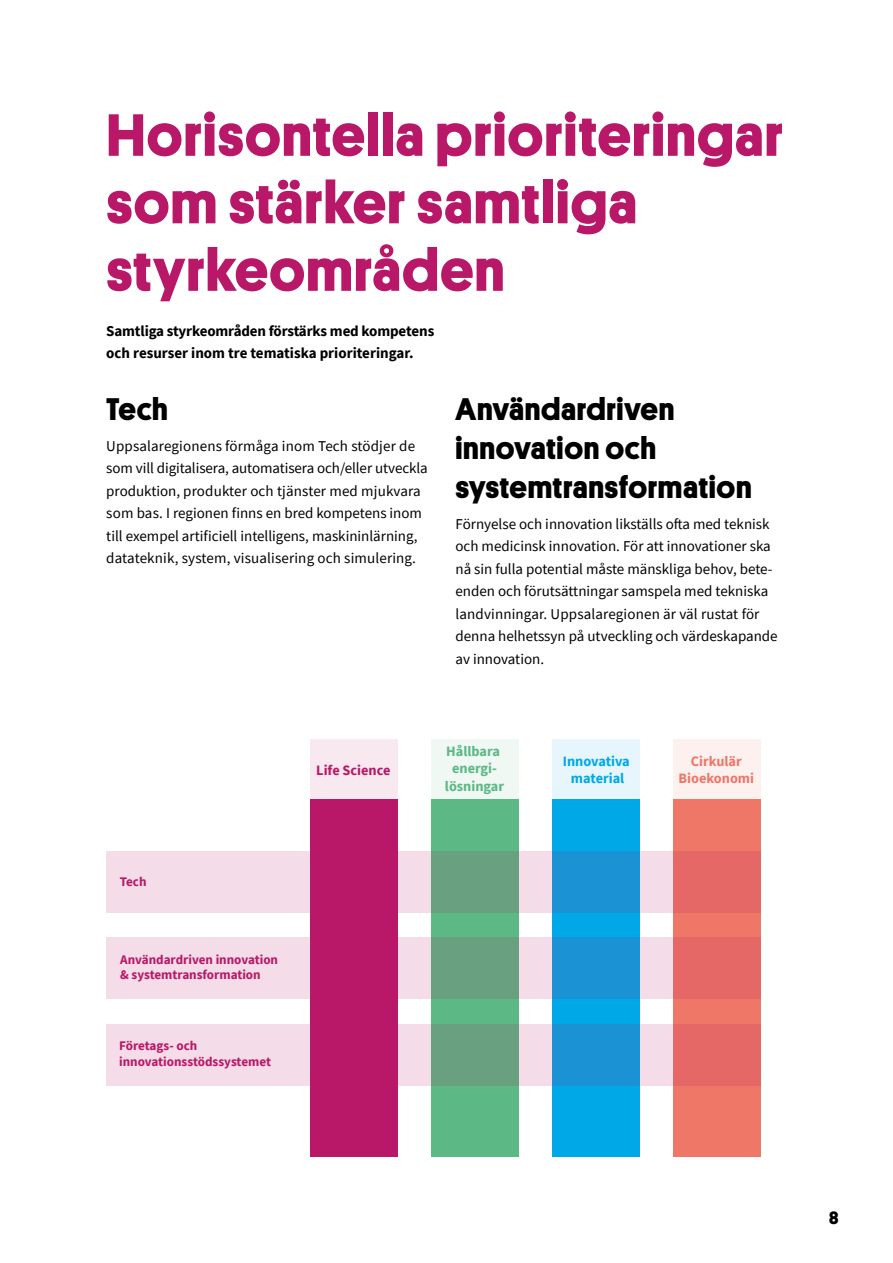
<style>
.page{position:relative;width:893px;height:1263px;background:#fff}
.page>*{position:absolute;margin:0;border:0;box-sizing:border-box;transform-origin:0 0}
.bröd{font:700 60px/67.5px "Platform";letter-spacing:.02em;color:#b81867}
.R2{font:700 31.5px/39px "Platform";letter-spacing:.02em;color:#000}
.t1{font:700 18px "Platform";color:#000}
.bröd-2{font:15px/22.5px "Source Sans Pro";color:#000}
.bröd-3{font:700 15px/22.5px "Source Sans Pro";letter-spacing:-.01em;color:#000}
.t2{font:700 14.25px/17.1px "Source Sans Pro";color:#5cb885;text-align:center}
.t3{font:700 14.25px/17.1px "Source Sans Pro";color:#00a8e7;text-align:center}
.t4{font:700 14.25px/17.1px "Source Sans Pro";color:#ee7767;text-align:center}
.t5{font:700 14.25px "Source Sans Pro";color:#b81867}
.t6{font:700 13.05px/15.8px "Source Sans Pro";color:#b81867}
</style>
<div class="page">
<div style="left:310px;top:799px;width:88px;height:358px;background:#b81867"></div>
<div style="left:310px;top:739px;width:88px;height:61px;background:#f8e8f0"></div>
<div style="left:431px;top:739px;width:88px;height:61px;background:#eff8f3"></div>
<div style="left:552px;top:739px;width:88px;height:61px;background:#e6f6fc"></div>
<div style="left:673px;top:739px;width:88px;height:61px;background:#fdf1f0"></div>
<div style="left:431px;top:799px;width:88px;height:358px;background:#5cb885"></div>
<div style="left:552px;top:799px;width:88px;height:358px;background:#00a8e7"></div>
<div style="left:673px;top:799px;width:88px;height:358px;background:#ee7767"></div>
<svg style="left:106px;top:851px;width:655px;height:61px"></svg>
<svg style="left:106px;top:937px;width:655px;height:62px"></svg>
<svg style="left:106px;top:1024px;width:655px;height:61px"></svg>
<p class="bröd" style="left:106px;top:98px;width:678px">Horisontella prioriteringar som stärker samtliga styrkeområden</p>
<p class="bröd-3" style="left:106px;top:319px;width:330px">Samtliga styrkeområden förstärks med kompetens och resurser inom tre tematiska prioriteringar.</p>
<h3 class="R2" style="left:106px;top:387px;width:63px">Tech</h3>
<p class="bröd-2" style="left:106px;top:434px;width:323px">Uppsalaregionens förmåga inom Tech stödjer de som vill digitalisera, automatisera och/eller utveckla produktion, produkter och tjänster med mjukvara som bas. I regionen finns en bred kompetens inom till exempel artificiell intelligens, maskininlärning, datateknik, system, visualisering och simulering.</p>
<h3 class="R2" style="left:455px;top:387px;width:298px">Användardriven innovation och systemtransformation</h3>
<p class="bröd-2" style="left:455px;top:512px;width:324px">Förnyelse och innovation likställs ofta med teknisk och medicinsk innovation. För att innovationer ska nå sin fulla potential måste mänskliga behov, bete&shy;enden och förutsättningar samspela med tekniska landvinningar. Uppsalaregionen är väl rustat för denna helhetssyn på utveckling och värdeskapande av innovation.</p>
<p class="t5" style="left:316px;top:760px;width:76px">Life Science</p>
<p class="t6" style="left:120px;top:874px;width:28px">Tech</p>
<p class="t6" style="left:120px;top:951px;width:159px">Användardriven innovation &amp; systemtransformation</p>
<p class="t6" style="left:119px;top:1038px;width:153px">Företags- och innovationsstödssystemet</p>
<p class="t2" style="left:445px;top:743px;width:61px">Hållbara energi&shy;lösningar</p>
<p class="t3" style="left:563px;top:752px;width:69px">Innovativa material</p>
<p class="t4" style="left:678px;top:752px;width:77px">Cirkulär<br>Bioekonomi</p>
<p class="t1" style="left:829px;top:1205px;width:11px">8</p>
</div>
